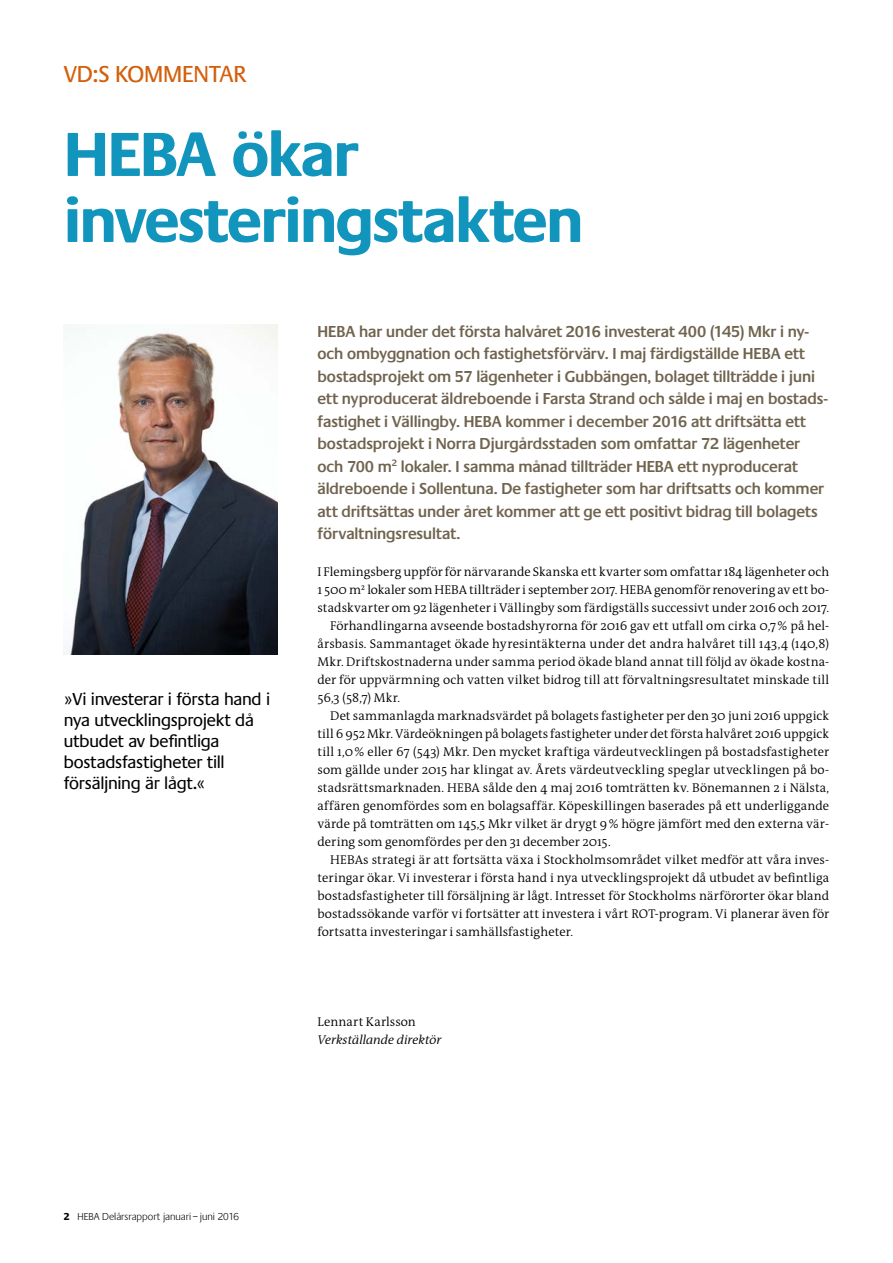
<style>
.page{position:relative;width:893px;height:1263px;background:#fff}
.page>*{position:absolute;margin:0;border:0;box-sizing:border-box;transform-origin:0 0}
.t1{font:700 64.5px/66px "Praxis";letter-spacing:-.02em;color:#1195bc}
.t2{font:24px "Praxis";letter-spacing:-.005em;color:#d35f0b}
.citat2{font:18px/21px "Praxis";letter-spacing:-.015em;color:#000}
.Ingress{font:600 16.5px/22.5px "Praxis";color:#70644f}
._08_bröd_indrag{font:300 12.75px/18px "The Antiqua B4";letter-spacing:.005em;color:#000;text-align:justify}
._08_bröd{font:italic 300 12.75px "The Antiqua B4 i";color:#000}
._08_bröd-2{font:300 12.75px "The Antiqua B4";letter-spacing:.01em;color:#000}
.t3{font:300 10.5px "Praxis";color:#000}
.s1{font-weight:700}
</style>
<div class="page">
<img style="left:64px;top:325px;width:214px;height:329px">
<p class="t2" style="left:64px;top:61px;width:184px">VD:S KOMMENTAR</p>
<p class="t1" style="left:64px;top:123px;width:521px">HEBA ökar investeringstakten</p>
<p class="citat2" style="left:64px;top:689px;width:208px">»Vi investerar i första hand i nya utvecklingsprojekt då utbudet av befintliga bostadsfastigheter till försäljning är lågt.«</p>
<p class="Ingress" style="left:317px;top:320px;width:512px">HEBA har under det första halvåret 2016 investerat 400 (145) Mkr i ny&shy;och ombyggnation och fastighetsförvärv. I maj färdigställde HEBA ett bostadsprojekt om 57 lägenheter i Gubbängen, bolaget tillträdde i juni ett nyproducerat äldreboende i Farsta Strand och sålde i maj en bostads&shy;fastighet i Vällingby. HEBA kommer i december 2016 att driftsätta ett bostadsprojekt i Norra Djurgårdsstaden som omfattar 72 lägenheter och 700 m<sup>2</sup> lokaler. I samma månad tillträder HEBA ett nyproducerat äldreboende i Sollentuna. De fastigheter som har driftsatts och kommer att driftsättas under året kommer att ge ett positivt bidrag till bolagets förvaltningsresultat.</p>
<p class="_08_bröd_indrag" style="left:317px;top:563px;width:513px">I Flemingsberg uppför för närvarande Skanska ett kvarter som omfattar 184 lägenheter och 1 500 m² lokaler som HEBA tillträder i september 2017. HEBA genomför renovering av ett bo&shy;stadskvarter om 92 lägenheter i Vällingby som färdigställs successivt under 2016 och 2017.</p>
<p class="_08_bröd_indrag" style="left:317px;top:617px;width:513px;text-indent:13px">Förhandlingarna avseende bostadshyrorna för 2016 gav ett utfall om cirka 0,7% på hel&shy;årsbasis. Sammantaget ökade hyresintäkterna under det andra halvåret till 143,4 (140,8)<br>Mkr. Driftskostnaderna under samma period ökade bland annat till följd av ökade kostna&shy;der för uppvärmning och vatten vilket bidrog till att förvaltningsresultatet minskade till 56,3 (58,7) Mkr.</p>
<p class="_08_bröd_indrag" style="left:317px;top:707px;width:513px;text-indent:13px">Det sammanlagda marknadsvärdet på bolagets fastigheter per den 30 juni 2016 uppgick till 6 952 Mkr. Värdeökningen på bolagets fastigheter under det första halvåret 2016 uppgick till 1,0% eller 67 (543) Mkr. Den mycket kraftiga värdeutvecklingen på bostadsfastigheter som gällde under 2015 har klingat av. Årets värdeutveckling speglar utvecklingen på bo&shy;stadsrättsmarknaden. HEBA sålde den 4 maj 2016 tomträtten kv. Bönemannen 2 i Nälsta, affären genomfördes som en bolagsaffär. Köpeskillingen baserades på ett underliggande värde på tomträtten om 145,5 Mkr vilket är drygt 9% högre jämfört med den externa vär&shy;dering som genomfördes per den 31 december 2015.</p>
<p class="_08_bröd_indrag" style="left:317px;top:851px;width:513px;text-indent:13px">HEBAs strategi är att fortsätta växa i Stockholmsområdet vilket medför att våra inves&shy;teringar ökar. Vi investerar i första hand i nya utvecklingsprojekt då utbudet av befintliga bostadsfastigheter till försäljning är lågt. Intresset för Stockholms närförorter ökar bland bostadssökande varför vi fortsätter att investera i vårt ROT-program. Vi planerar även för fortsatta investeringar i samhällsfastigheter.</p>
<p class="_08_bröd-2" style="left:317px;top:1015px;width:100px">Lennart Karlsson</p>
<p class="_08_bröd" style="left:317px;top:1033px;width:125px">Verkställande direktör</p>
<p class="t3" style="left:64px;top:1211px;width:177px"><span class="s1">2</span> HEBA Delårsrapport januari – juni 2016</p>
</div>
